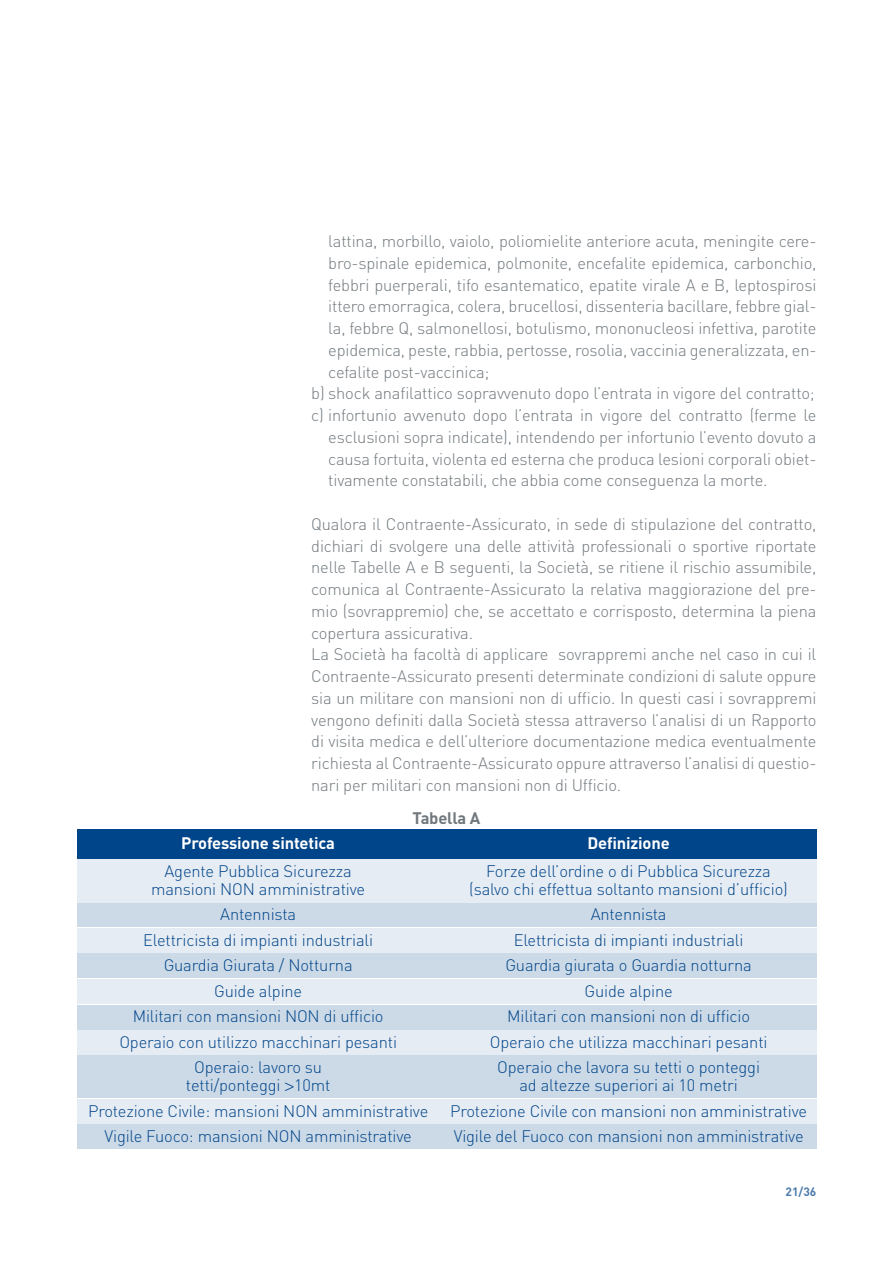
<style>
.page{position:relative;width:893px;height:1263px;background:#fff}
.page>*{position:absolute;margin:0;border:0;box-sizing:border-box;transform-origin:0 0}
.t1{font:300 16.5px/21.8px "DIN";letter-spacing:-.01em;color:#71787d}
.t2{font:300 16.5px "DIN";letter-spacing:-.01em;color:#004489}
.t3{font:700 16.5px "DIN";letter-spacing:-.01em;color:#fff}
.t4{font:700 16.5px "DIN";letter-spacing:-.01em;color:#71787d}
.t5{font:700 12px "DIN";color:#4d7cac}
.s1{font-family:"Helvetica Neue LT Std"}
</style>
<div class="page">
<div style="left:77px;top:1125px;width:739px;height:24px;background:#ccdae7"></div>
<div style="left:77px;top:1099px;width:739px;height:24px;background:#e6ecf3"></div>
<div style="left:77px;top:1056px;width:739px;height:42px;background:#ccdae7"></div>
<div style="left:77px;top:1030px;width:739px;height:24px;background:#e6ecf3"></div>
<div style="left:77px;top:1005px;width:739px;height:24px;background:#ccdae7"></div>
<div style="left:77px;top:979px;width:739px;height:24px;background:#e6ecf3"></div>
<div style="left:77px;top:953px;width:739px;height:25px;background:#ccdae7"></div>
<div style="left:77px;top:928px;width:739px;height:24px;background:#e6ecf3"></div>
<div style="left:77px;top:903px;width:739px;height:24px;background:#ccdae7"></div>
<div style="left:77px;top:859px;width:739px;height:43px;background:#e6ecf3"></div>
<div style="left:77px;top:829px;width:739px;height:29px;background:#004489"></div>
<p class="t1" style="left:328px;top:230px;width:490px">lattina, morbillo, vaiolo, poliomielite anteriore acuta, meningite cere-</p>
<p class="t1" style="left:328px;top:252px;width:490px">bro-spinale epidemica, polmonite, encefalite epidemica, carbonchio,</p>
<p class="t1" style="left:328px;top:274px;width:490px">febbri puerperali, tifo esantematico, epatite virale A e B, leptospirosi</p>
<p class="t1" style="left:328px;top:295px;width:490px">ittero emorragica, colera, brucellosi, dissenteria bacillare, febbre gial-</p>
<p class="t1" style="left:328px;top:317px;width:490px">la, febbre Q, salmonellosi, botulismo, mononucleosi infettiva, parotite</p>
<p class="t1" style="left:328px;top:339px;width:490px">epidemica, peste, rabbia, pertosse, rosolia, vaccinia generalizzata, en-</p>
<p class="t1" style="left:328px;top:361px;width:163px">cefalite post-vaccinica;</p>
<p class="t1" style="left:311px;top:382px;width:505px">b) shock anafilattico sopravvenuto dopo l’entrata in vigore del contratto;</p>
<p class="t1" style="left:311px;top:404px;width:507px">c) infortunio avvenuto dopo l’entrata in vigore del contratto (ferme le</p>
<p class="t1" style="left:328px;top:426px;width:490px">esclusioni sopra indicate), intendendo per infortunio l’evento dovuto a</p>
<p class="t1" style="left:328px;top:448px;width:490px">causa fortuita, violenta ed esterna che produca lesioni corporali obiet-</p>
<p class="t1" style="left:328px;top:469px;width:441px">tivamente constatabili, che abbia come conseguenza la morte.</p>
<p class="t1" style="left:311px;top:513px;width:507px">Qualora il Contraente-Assicurato, in sede di stipulazione del contratto, dichiari di svolgere una delle attività professionali o sportive riportate nelle Tabelle A e B seguenti, la Società, se ritiene il rischio assumibile, comunica al Contraente-Assicurato la relativa maggiorazione del pre&shy;mio (sovrappremio) che, se accettato e corrisposto, determina la piena copertura assicurativa.<br>La Società ha facoltà di applicare sovrappremi anche nel caso in cui il Contraente-Assicurato presenti determinate condizioni di salute oppure sia un militare con mansioni non di ufficio. In questi casi i sovrappremi vengono definiti dalla Società stessa attraverso l’analisi di un Rapporto di visita medica e dell’ulteriore documentazione medica eventualmente richiesta al Contraente-Assicurato oppure attraverso l’analisi di questio&shy;nari per militari con mansioni non di Ufficio.</p>
<p class="t4" style="left:412px;top:807px;width:69px">Tabella A</p>
<p class="t3" style="left:181px;top:832px;width:155px">Professione sintetica</p>
<p class="t3" style="left:587px;top:832px;width:84px">Definizione</p>
<p class="t2" style="left:165px;top:861px;width:189px">Agente Pubblica Sicurezza</p>
<p class="t2" style="left:486px;top:861px;width:286px">Forze dell’ordine o di Pubblica Sicurezza</p>
<p class="t2" style="left:151px;top:879px;width:216px">mansioni NON amministrative</p>
<p class="t2" style="left:469px;top:879px;width:320px">(salvo chi effettua soltanto mansioni d’ufficio)</p>
<p class="t2" style="left:220px;top:904px;width:77px">Antennista</p>
<p class="t2" style="left:591px;top:904px;width:77px">Antennista</p>
<p class="t2" style="left:143px;top:930px;width:231px">Elettricista di impianti industriali</p>
<p class="t2" style="left:514px;top:930px;width:231px">Elettricista di impianti industriali</p>
<p class="t2" style="left:164px;top:955px;width:190px">Guardia Giurata / Notturna</p>
<p class="t2" style="left:505px;top:955px;width:248px">Guardia giurata o Guardia notturna</p>
<p class="t2" style="left:214px;top:981px;width:90px">Guide alpine</p>
<p class="t2" style="left:585px;top:981px;width:90px">Guide alpine</p>
<p class="t2" style="left:133px;top:1006px;width:252px">Militari con mansioni NON di ufficio</p>
<p class="t2" style="left:507px;top:1006px;width:244px">Militari con mansioni non di ufficio</p>
<p class="t2" style="left:119px;top:1032px;width:279px">Operaio con utilizzo macchinari pesanti</p>
<p class="t2" style="left:490px;top:1032px;width:279px">Operaio che utilizza macchinari pesanti</p>
<p class="t2" style="left:194px;top:1057px;width:129px">Operaio: lavoro su</p>
<p class="t2" style="left:497px;top:1057px;width:264px">Operaio che lavora su tetti o ponteggi</p>
<p class="t2" style="left:186px;top:1075px;width:146px">tetti/ponteggi <span class="s1">&gt;</span>10mt</p>
<p class="t2" style="left:519px;top:1075px;width:220px">ad altezze superiori ai 10 metri</p>
<p class="t2" style="left:88px;top:1101px;width:342px">Protezione Civile: mansioni NON amministrative</p>
<p class="t2" style="left:450px;top:1101px;width:358px">Protezione Civile con mansioni non amministrative</p>
<p class="t2" style="left:105px;top:1126px;width:309px">Vigile Fuoco: mansioni NON amministrative</p>
<p class="t2" style="left:454px;top:1126px;width:351px">Vigile del Fuoco con mansioni non amministrative</p>
<p class="t5" style="left:785px;top:1184px;width:32px">21/36</p>
</div>
